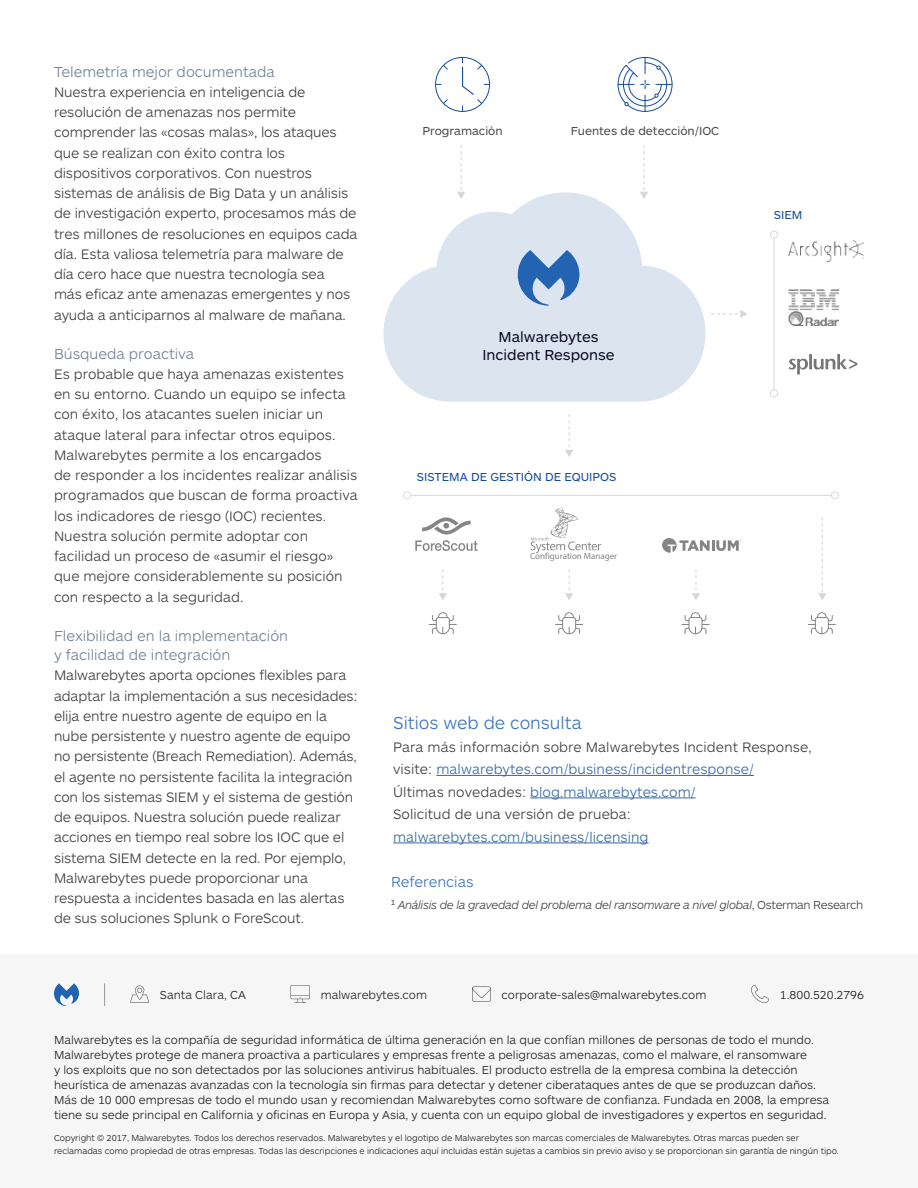
<style>
.page{position:relative;width:918px;height:1188px;background:#fff}
.page>*{position:absolute;margin:0;border:0;box-sizing:border-box;transform-origin:0 0}
.Body_Sub_Head{font:300 18px "ARS Maquette Pro";color:#3a74ba}
.Body_Section_Sub_Hea{font:300 15px/19.5px "ARS Maquette Pro";color:#718193}
.t1{font:15px/18px "ARS Maquette Pro";color:#0d0d22;text-align:center}
.References{font:300 15px "ARS Maquette Pro";color:#3a74ba}
.Body{font:300 14.25px/20.2px "ARS Maquette Pro";letter-spacing:-.005em;color:#3e3e3f}
.Body-2{font:300 14.25px/22.5px "ARS Maquette Pro";letter-spacing:.005em;color:#3667a4}
.Footer_Body_Text{font:300 12px/15px "ARS Maquette Pro";color:#231f20}
.References_Footnote{font:italic 300 12px "ARS Maquette Pro";letter-spacing:-.025em;color:#3e3e3f}
.t2{font:12px "ARS Maquette Pro";color:#4a4b4b}
.t3{font:12px "ARS Maquette Pro";color:#154c9c}
.Footer_Copyright_Inf{font:300 9px/12.8px "ARS Maquette Pro";letter-spacing:-.005em;color:#231f20}
.t4{font:9px "Myriad Pro";color:#838484}
.s1{color:#3667a4}
.s2{color:#3e3e3f}
.s3{font-style:normal}
</style>
<div class="page">
<div style="left:0;top:954px;width:918px;height:234px;background:#f6f6f6"></div>
<svg style="left:383px;top:192px;width:323px;height:210px;fill:#dce4f0"></svg>
<svg style="left:518px;top:250px;width:62px;height:56px;background:#789fce"></svg>
<svg style="left:442px;top:99px;width:6px;height:6px"></svg>
<svg style="left:461px;top:57px;width:29px;height:54px"></svg>
<svg style="left:442px;top:64px;width:6px;height:6px"></svg>
<svg style="left:617px;top:57px;width:56px;height:55px"></svg>
<img style="left:788px;top:240px;width:76px;height:21px">
<img style="left:788px;top:289px;width:51px;height:37px">
<svg style="left:789px;top:354px;width:68px;height:21px"></svg>
<svg style="left:531px;top:507px;width:70px;height:46px"></svg>
<svg style="left:662px;top:538px;width:79px;height:15px"></svg>
<svg style="left:415px;top:517px;width:63px;height:34px"></svg>
<svg style="left:429px;top:612px;width:27px;height:23px"></svg>
<svg style="left:556px;top:612px;width:27px;height:23px"></svg>
<svg style="left:682px;top:612px;width:27px;height:23px"></svg>
<svg style="left:808px;top:612px;width:27px;height:23px"></svg>
<svg style="left:457px;top:145px;width:8px;height:54px"></svg>
<svg style="left:640px;top:145px;width:8px;height:54px"></svg>
<svg style="left:565px;top:414px;width:8px;height:43px"></svg>
<svg style="left:439px;top:569px;width:8px;height:31px"></svg>
<svg style="left:565px;top:569px;width:8px;height:31px"></svg>
<svg style="left:692px;top:569px;width:8px;height:31px"></svg>
<svg style="left:818px;top:517px;width:8px;height:83px"></svg>
<svg style="left:711px;top:310px;width:36px;height:8px"></svg>
<hr style="left:774px;top:234px;width:1px;height:159px;background:#d7d7d7">
<svg style="left:770px;top:231px;width:8px;height:8px"></svg>
<svg style="left:770px;top:389px;width:8px;height:8px"></svg>
<hr style="left:407px;top:495px;width:428px;height:1px;background:#d7d7d7">
<svg style="left:403px;top:491px;width:8px;height:8px"></svg>
<svg style="left:831px;top:491px;width:8px;height:8px"></svg>
<svg style="left:54px;top:983px;width:25px;height:23px"></svg>
<hr style="left:436px;top:775px;width:318px;height:1px;background:#3667a4">
<hr style="left:530px;top:798px;width:166px;height:1px;background:#3667a4">
<hr style="left:393px;top:843px;width:256px;height:1px;background:#3667a4">
<svg style="left:130px;top:986px;width:19px;height:16px"></svg>
<svg style="left:290px;top:985px;width:20px;height:18px"></svg>
<svg style="left:472px;top:987px;width:19px;height:15px"></svg>
<svg style="left:751px;top:985px;width:18px;height:18px"></svg>
<svg style="left:104px;top:983px;width:1px;height:23px"></svg>
<p class="Body_Section_Sub_Hea" style="left:54px;top:61px;width:222px">Telemetría mejor documentada</p>
<p class="Body" style="left:54px;top:81px;width:305px">Nuestra experiencia en inteligencia de resolución de amenazas nos permite comprender las «cosas malas», los ataques que se realizan con éxito contra los dispositivos corporativos. Con nuestros sistemas de análisis de Big Data y un análisis de investigación experto, procesamos más de tres millones de resoluciones en equipos cada día. Esta valiosa telemetría para malware de día cero hace que nuestra tecnología sea<br>más eficaz ante amenazas emergentes y nos ayuda a anticiparnos al malware de mañana.</p>
<p class="Body_Section_Sub_Hea" style="left:54px;top:343px;width:142px">Búsqueda proactiva</p>
<p class="Body" style="left:54px;top:363px;width:305px">Es probable que haya amenazas existentes en su entorno. Cuando un equipo se infecta con éxito, los atacantes suelen iniciar un ataque lateral para infectar otros equipos.<br>Malwarebytes permite a los encargados<br>de responder a los incidentes realizar análisis programados que buscan de forma proactiva los indicadores de riesgo (IOC) recientes.<br>Nuestra solución permite adoptar con facilidad un proceso de «asumir el riesgo» que mejore considerablemente su posición con respecto a la seguridad.</p>
<p class="Body_Section_Sub_Hea" style="left:54px;top:625px;width:236px">Flexibilidad en la implementación y facilidad de integración</p>
<p class="Body" style="left:54px;top:665px;width:305px">Malwarebytes aporta opciones flexibles para adaptar la implementación a sus necesidades: elija entre nuestro agente de equipo en la nube persistente y nuestro agente de equipo no persistente (Breach Remediation). Además, el agente no persistente facilita la integración con los sistemas SIEM y el sistema de gestión de equipos. Nuestra solución puede realizar acciones en tiempo real sobre los IOC que el sistema SIEM detecte en la red. Por ejemplo, Malwarebytes puede proporcionar una respuesta a incidentes basada en las alertas de sus soluciones Splunk o ForeScout.</p>
<p class="t2" style="left:422px;top:123px;width:82px">Programación</p>
<p class="t2" style="left:571px;top:123px;width:150px">Fuentes de detección/IOC</p>
<p class="t1" style="left:482px;top:327px;width:134px">Malwarebytes<br>Incident Response</p>
<p class="t3" style="left:417px;top:469px;width:201px">SISTEMA DE GESTIÓN DE EQUIPOS</p>
<p class="t4" style="left:530px;top:551px;width:88px">Configuration Manager</p>
<p class="t3" style="left:774px;top:208px;width:30px">SIEM</p>
<p class="Body_Sub_Head" style="left:393px;top:711px;width:190px">Sitios web de consulta</p>
<p class="Body" style="left:393px;top:735px;width:420px;line-height:22.5px">Para más información sobre Malwarebytes Incident Response, visite: <span class="s1">malwarebytes.com/business/incidentresponse/</span></p>
<p class="Body-2" style="left:393px;top:780px;width:304px"><span class="s2">Últimas novedades:</span> blog.malwarebytes.com/</p>
<p class="Body-2" style="left:393px;top:802px;width:257px"><span class="s2">Solicitud de una versión de prueba: </span>malwarebytes.com/business/licensing</p>
<p class="References" style="left:391px;top:872px;width:84px">Referencias</p>
<p class="References_Footnote" style="left:391px;top:897px;width:473px"><span class="s3">¹</span> Análisis de la gravedad del problema del ransomware a nivel global<span class="s3">, Osterman Research</span></p>
<p class="Footer_Body_Text" style="left:160px;top:987px;width:88px">Santa Clara, CA</p>
<p class="Footer_Body_Text" style="left:321px;top:987px;width:108px">malwarebytes.com</p>
<p class="Footer_Body_Text" style="left:502px;top:987px;width:206px">corporate-sales@malwarebytes.com</p>
<p class="Footer_Body_Text" style="left:780px;top:987px;width:86px">1.800.520.2796</p>
<p class="Footer_Body_Text" style="left:54px;top:1031px;width:777px">Malwarebytes es la compañía de seguridad informática de última generación en la que confían millones de personas de todo el mundo.<br>Malwarebytes protege de manera proactiva a particulares y empresas frente a peligrosas amenazas, como el malware, el ransomware<br>y los exploits que no son detectados por las soluciones antivirus habituales. El producto estrella de la empresa combina la detección heurística de amenazas avanzadas con la tecnología sin firmas para detectar y detener ciberataques antes de que se produzcan daños.<br>Más de 10 000 empresas de todo el mundo usan y recomiendan Malwarebytes como software de confianza. Fundada en 2008, la empresa tiene su sede principal en California y oficinas en Europa y Asia, y cuenta con un equipo global de investigadores y expertos en seguridad.</p>
<p class="Footer_Copyright_Inf" style="left:54px;top:1131px;width:787px">Copyright © 2017, Malwarebytes. Todos los derechos reservados. Malwarebytes y el logotipo de Malwarebytes son marcas comerciales de Malwarebytes. Otras marcas pueden ser reclamadas como propiedad de otras empresas. Todas las descripciones e indicaciones aquí incluidas están sujetas a cambios sin previo aviso y se proporcionan sin garantía de ningún tipo.</p>
</div>
